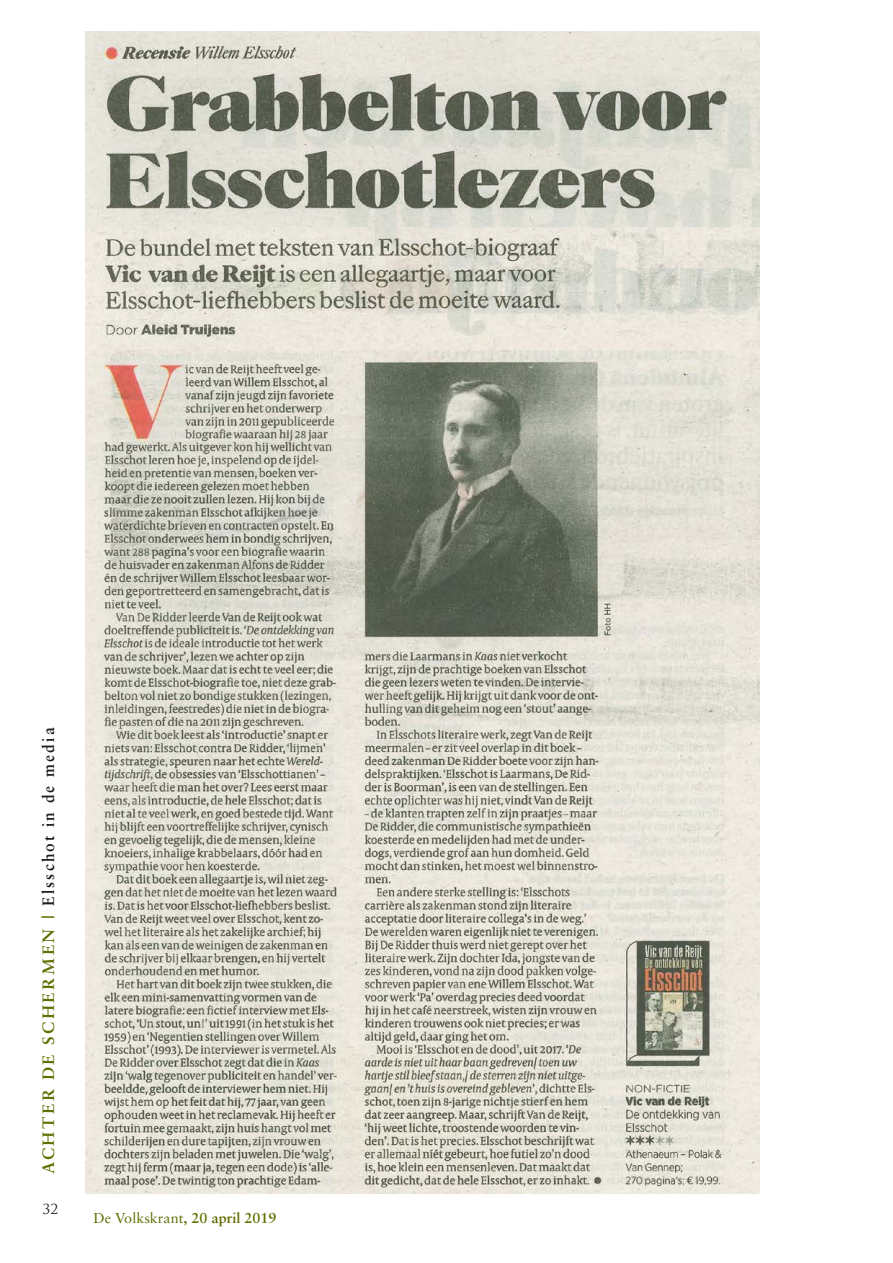
<style>
.page{position:relative;width:893px;height:1263px;background:#fff}
.page>*{position:absolute;margin:0;border:0;box-sizing:border-box;transform-origin:0 0}
.t1{font:700 16.5px "Sabon LT";letter-spacing:.145em;color:#636f03}
.t2{font:14.4px "Sabon LT";color:#636f03}
.t3{font:13.5px "Trajan Pro";color:#1d1d1b}
.s1{color:#1d1d1b}
.s2{font-weight:700}
</style>
<div class="page">
<img style="left:85px;top:32px;width:674px;height:1162px">
<p class="t1" style="left:38px;top:1174px;width:448px;rotate:-90deg">ACHTER DE SCHERMEN | <span class="s1">Elsschot in de media</span></p>
<p class="t3" style="left:43px;top:1200px;width:17px">32</p>
<p class="t2" style="left:94px;top:1209px;width:184px">De Volkskrant<span class="s2">, 20 april 2019</span></p>
</div>
